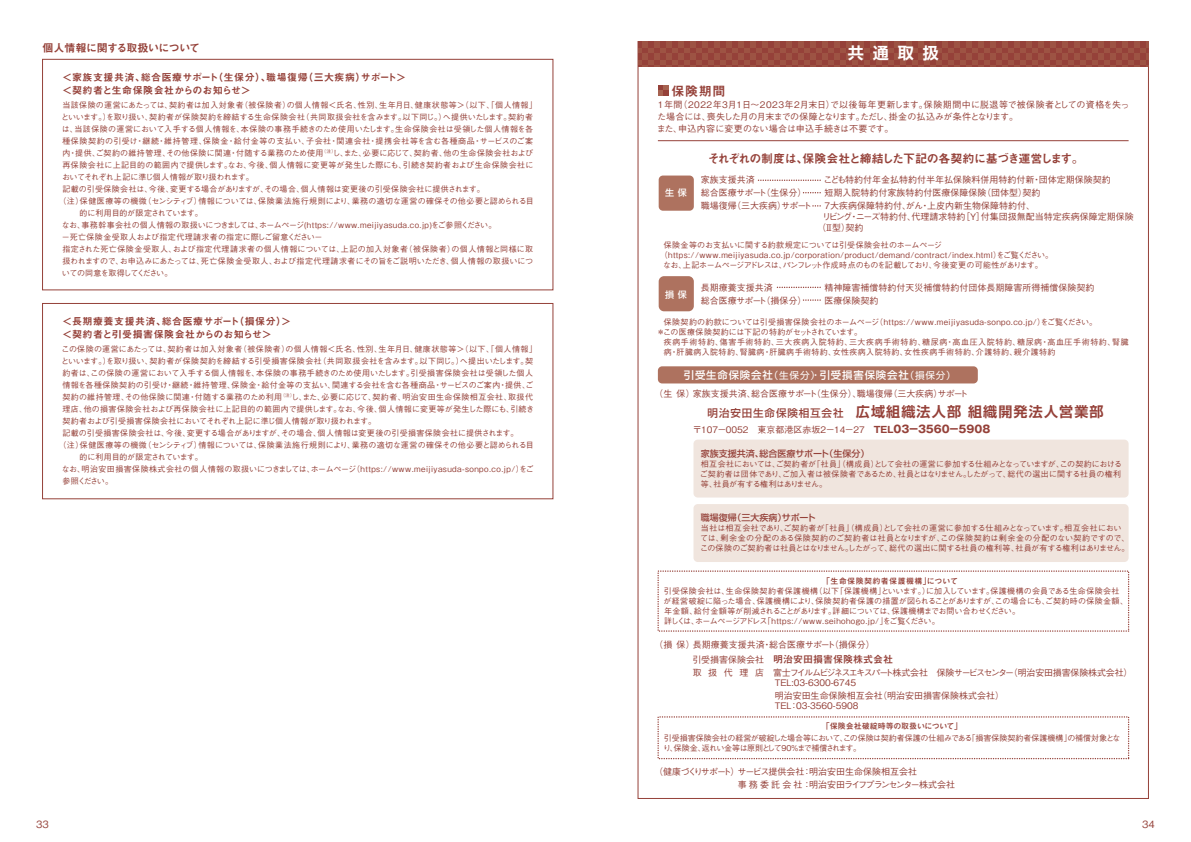
<style>
.page{position:relative;width:1191px;height:842px;background:#fff}
.page>*{position:absolute;margin:0;border:0;box-sizing:border-box;transform-origin:0 0}
.t1{font:700 16px "Shin Go Pro De";color:#fff}
.t2{font:700 14.1px "Shin Go Pro De";letter-spacing:.08em;color:#954139}
.t3{font:13px "Midashi Go Pro MB31";color:#954139}
.t4{font:12px "Midashi Go Pro MB31";letter-spacing:-.03em;color:#954139}
.t5{font:11px "Midashi Go Pro MB31";letter-spacing:-.04em;color:#954139}
.t6{font:500 10.4px "Shin Go Pro";letter-spacing:.08em;color:#fff}
.t7{font:10px/13px "Midashi Go Pro MB31";letter-spacing:.05em;color:#954139}
.t8{font:700 10px "Mi Go MB1 Std De";color:#954139}
.t9{font:500 10px "Gothic BBB Pro";color:#954139}
.t10{font:500 9px/12px "Gothic BBB Pro";color:#954139}
.t11{font:500 9px/10px "Gothic BBB Pro";letter-spacing:-.025em;color:#954139}
.t12{font:500 9px "Shin Go Pro";color:#954139}
.t13{font:500 9px "Shin Go Pro";color:#fff}
.t14{font:500 8px/10px "Gothic BBB Pro";letter-spacing:.025em;color:#954139;text-align:justify}
.t15{font:500 8px "Gothic BBB Pro";letter-spacing:.05em;color:#954139}
.t16{font:500 8px/10px "Gothic BBB Pro";color:#954139}
.t17{font:500 8px "Gothic BBB Pro";letter-spacing:.055em;color:#954139}
.t18{font:500 8px "Gothic BBB Pro";letter-spacing:.06em;color:#954139}
.t19{font:500 8px "Gothic BBB Pro";letter-spacing:.005em;color:#954139}
.t20{font:500 8px "Gothic BBB Pro";letter-spacing:.075em;color:#954139}
.t21{font:500 8px "Gothic BBB Pro";letter-spacing:.065em;color:#954139}
.t22{font:500 8px "Gothic BBB Pro";letter-spacing:.07em;color:#954139}
.t23{font:500 8px "Gothic BBB Pro";letter-spacing:-.065em;color:#954139}
.t24{font:500 8px "Gothic BBB Pro";letter-spacing:-.005em;color:#954139}
.t25{font:500 8px "Gothic BBB Pro";letter-spacing:.045em;color:#954139}
.t26{font:500 8px "Gothic BBB Pro";letter-spacing:-.025em;color:#954139}
.t27{font:500 8px "Gothic BBB Pro";letter-spacing:-.07em;color:#954139}
.t28{font:500 8px "Gothic BBB Pro";letter-spacing:-.02em;color:#954139}
.t29{font:500 8px "Gothic BBB Pro";letter-spacing:-.06em;color:#954139}
.t30{font:500 8px "Gothic BBB Pro";letter-spacing:-.095em;color:#954139}
.s1{font-weight:400;font-size:9.6px}
.s2{font-weight:400}
.s3{font-family:"Shin Go Pro";font-weight:500;font-size:10.6px}
.s4{font-family:"Gothic MB101 Pro";font-weight:700}
.s5{font-family:"Gothic MB101 Pro";font-weight:700;font-size:10.5px}
.s6{font-family:"Mi Go MB1 Std De";font-weight:700}
.s7{font-family:"Gothic BBB Pro";font-weight:500;font-size:9px}
</style>
<div class="page">
<div style="left:42px;top:59px;width:511px;height:231px;border:1px solid #954139"></div>
<div style="left:42px;top:303px;width:511px;height:196px;border:1px solid #954139"></div>
<div style="left:658px;top:176px;width:36px;height:35px;background:#ae725f;border-radius:4px"></div>
<div style="left:658px;top:276px;width:36px;height:35px;background:#ae725f;border-radius:5px"></div>
<div style="left:693px;top:440px;width:435px;height:57px;background:#f0e5de;border-radius:4px"></div>
<div style="left:638px;top:42px;width:510px;height:24px;background:linear-gradient(to right,#994a3e,#994a3e)"></div>
<svg style="left:776px;top:287px;width:44px;height:1px"></svg>
<svg style="left:803px;top:299px;width:17px;height:2px"></svg>
<svg style="left:757px;top:180px;width:63px;height:1px"></svg>
<svg style="left:802px;top:192px;width:18px;height:1px"></svg>
<svg style="left:813px;top:205px;width:7px;height:2px"></svg>
<div style="left:693px;top:504px;width:435px;height:58px;background:#f0e5de;border-radius:4px"></div>
<hr style="left:658px;top:140px;width:470px;height:1px;background:#954139">
<svg style="left:658px;top:85px;width:11px;height:11px"></svg>
<div style="left:658px;top:366px;width:319px;height:17px;background:#ae725f;border-radius:4px"></div>
<p class="t5" style="left:43px;top:39px;width:159px">個人情報に関する取扱いについて</p>
<p class="t7" style="left:62px;top:69px;width:345px">＜家族支援共済、総合医療サポート（生保分）、職場復帰（三大疾病）サポート＞＜契約者と生命保険会社からのお知らせ＞</p>
<p class="t17" style="left:62px;top:98px;width:476px">当該保険の運営にあたっては、契約者は加入対象者（被保険者）の個人情報＜氏名、性別、生年月日、健康状態等＞（以下、「個人情報」</p>
<p class="t14" style="left:61px;top:111px;width:473px">といいます。）を取り扱い、契約者が保険契約を締結する生命保険会社（共同取扱会社を含みます。以下同じ。）へ提供いたします。契約者</p>
<p class="t14" style="left:62px;top:123px;width:473px">は、当該保険の運営において入手する個人情報を、本保険の事務手続きのため使用いたします。生命保険会社は受領した個人情報を各</p>
<p class="t20" style="left:62px;top:134px;width:472px">種保険契約の引受け・継続・維持管理、保険金・給付金等の支払い、子会社・関連会社・提携会社等を含む各種商品・サービスのご案</p>
<p class="t14" style="left:62px;top:147px;width:472px">内・提供、ご契約の維持管理、その他保険に関連・付随する業務のため使用<sup>（注）</sup>し、また、必要に応じて、契約者、他の生命保険会社および</p>
<p class="t14" style="left:62px;top:159px;width:472px">再保険会社に上記目的の範囲内で提供します。なお、今後、個人情報に変更等が発生した際にも、引続き契約者および生命保険会社に</p>
<p class="t29" style="left:62px;top:170px;width:193px">おいてそれぞれ上記に準じ個人情報が取り扱われます。</p>
<p class="t14" style="left:62px;top:183px;width:424px">記載の引受保険会社は、今後、変更する場合がありますが、その場合、個人情報は変更後の引受保険会社に提供されます。</p>
<p class="t14" style="left:58px;top:195px;width:477px">（注）保健医療等の機微（センシティブ）情報については、保険業法施行規則により、業務の適切な運営の確保その他必要と認められる目</p>
<p class="t26" style="left:79px;top:206px;width:125px">的に利用目的が限定されています。</p>
<p class="t15" style="left:62px;top:218px;width:436px">なお、事務幹事会社の個人情報の取扱いにつきましては、ホームページ(https://www.meijiyasuda.co.jp)をご参照ください。</p>
<p class="t25" style="left:62px;top:230px;width:262px">－死亡保険金受取人および指定代理請求者の指定に際しご留意ください－</p>
<p class="t21" style="left:62px;top:242px;width:472px">指定された死亡保険金受取人、および指定代理請求者の個人情報については、上記の加入対象者（被保険者）の個人情報と同様に取</p>
<p class="t19" style="left:62px;top:254px;width:472px">扱われますので、お申込みにあたっては、死亡保険金受取人、および指定代理請求者にその旨をご説明いただき、個人情報の取扱いにつ</p>
<p class="t30" style="left:62px;top:266px;width:112px">いての同意を取得してください。</p>
<p class="t7" style="left:62px;top:314px;width:231px">＜長期療養支援共済、総合医療サポート（損保分）＞＜契約者と引受損害保険会社からのお知らせ＞</p>
<p class="t18" style="left:62px;top:343px;width:477px">この保険の運営にあたっては、契約者は加入対象者（被保険者）の個人情報＜氏名、性別、生年月日、健康状態等＞（以下、「個人情報」</p>
<p class="t14" style="left:61px;top:355px;width:473px">といいます。）を取り扱い、契約者が保険契約を締結する引受損害保険会社（共同取扱会社を含みます。以下同じ。）へ提出いたします。契</p>
<p class="t14" style="left:62px;top:367px;width:472px">約者は、この保険の運営において入手する個人情報を、本保険の事務手続きのため使用いたします。引受損害保険会社は受領した個人</p>
<p class="t15" style="left:62px;top:379px;width:473px">情報を各種保険契約の引受け・継続・維持管理、保険金・給付金等の支払い、関連する会社を含む各種商品・サービスのご案内・提供、ご</p>
<p class="t17" style="left:62px;top:391px;width:472px">契約の維持管理、その他保険に関連・付随する業務のため利用<sup>（注）</sup>し、また、必要に応じて、契約者、明治安田生命保険相互会社、取扱代</p>
<p class="t14" style="left:62px;top:403px;width:473px">理店、他の損害保険会社および再保険会社に上記目的の範囲内で提供します。なお、今後、個人情報に変更等が発生した際にも、引続き</p>
<p class="t16" style="left:62px;top:415px;width:315px">契約者および引受損害保険会社においてそれぞれ上記に準じ個人情報が取り扱われます。</p>
<p class="t14" style="left:62px;top:427px;width:457px">記載の引受損害保険会社は、今後、変更する場合がありますが、その場合、個人情報は変更後の引受損害保険会社に提供されます。</p>
<p class="t14" style="left:58px;top:439px;width:477px">（注）保健医療等の機微（センシティブ）情報については、保険業法施行規則により、業務の適切な運営の確保その他必要と認められる目</p>
<p class="t26" style="left:79px;top:451px;width:125px">的に利用目的が限定されています。</p>
<p class="t17" style="left:62px;top:463px;width:473px">なお、明治安田損害保険株式会社の個人情報の取扱いにつきましては、ホームページ（https://www.meijiyasuda-sonpo.co.jp/）をご</p>
<p class="t14" style="left:62px;top:475px;width:52px">参照ください。</p>
<p class="t1" style="left:847px;top:40px;width:92px">共通取扱</p>
<p class="t3" style="left:658px;top:80px;width:69px">　保険期間</p>
<p class="t10" style="left:657px;top:97px;width:474px">1年間（2022年3月1日～2023年2月末日）で以後毎年更新します。保険期間中に脱退等で被保険者としての資格を失った場合には、喪失した月の月末までの保障となります。ただし、掛金の払込みが条件となります。<br>また、申込内容に変更のない場合は申込手続きは不要です。</p>
<p class="t4" style="left:707px;top:148px;width:377px">それぞれの制度は、保険会社と締結した下記の各契約に基づき運営します。</p>
<p class="t13" style="left:665px;top:185px;width:23px">生 保</p>
<p class="t10" style="left:700px;top:173px;width:55px">家族支援共済</p>
<p class="t10" style="left:823px;top:173px;width:289px">こども特約付年金払特約付半年払保険料併用特約付新・団体定期保険契約</p>
<p class="t10" style="left:700px;top:186px;width:107px">総合医療サポート（生保分）</p>
<p class="t10" style="left:824px;top:186px;width:218px">短期入院特約付家族特約付医療保障保険（団体型）契約</p>
<p class="t10" style="left:700px;top:199px;width:113px">職場復帰（三大疾病）サポート</p>
<p class="t10" style="left:824px;top:199px;width:212px">7大疾病保障特約付、がん・上皮内新生物保障特約付、</p>
<p class="t10" style="left:822px;top:210px;width:313px">リビング・ニーズ特約付、代理請求特約［Y］付集団扱無配当特定疾病保障定期保険</p>
<p class="t10" style="left:817px;top:221px;width:48px">（Ⅱ型）契約</p>
<p class="t24" style="left:664px;top:238px;width:279px">保険金等のお支払いに関する約款規定については引受保険会社のホームページ</p>
<p class="t15" style="left:660px;top:248px;width:395px">（https://www.meijiyasuda.co.jp/corporation/product/demand/contract/index.html）をご覧ください。</p>
<p class="t23" style="left:663px;top:258px;width:381px">なお、上記ホームページアドレスは、パンフレット作成時点のものを記載しており、今後変更の可能性があります。</p>
<p class="t13" style="left:665px;top:287px;width:23px">損 保</p>
<p class="t10" style="left:700px;top:280px;width:73px">長期療養支援共済</p>
<p class="t10" style="left:824px;top:280px;width:271px">精神障害補償特約付天災補償特約付団体長期障害所得補償保険契約</p>
<p class="t10" style="left:700px;top:293px;width:107px">総合医療サポート（損保分）</p>
<p class="t10" style="left:824px;top:293px;width:55px">医療保険契約</p>
<p class="t15" style="left:664px;top:315px;width:435px">保険契約の約款については引受損害保険会社のホームページ（https://www.meijiyasuda-sonpo.co.jp/）をご覧ください。</p>
<p class="t28" style="left:657px;top:325px;width:207px">＊この医療保険契約には下記の特約がセットされています。</p>
<p class="t22" style="left:664px;top:335px;width:466px">疾病手術特約、傷害手術特約、三大疾病入院特約、三大疾病手術特約、糖尿病・高血圧入院特約、糖尿病・高血圧手術特約、腎臓</p>
<p class="t15" style="left:664px;top:345px;width:393px">病・肝臓病入院特約、腎臓病・肝臓病手術特約、女性疾病入院特約、女性疾病手術特約、介護特約、親介護特約</p>
<p class="t6" style="left:684px;top:366px;width:274px">引受生命保険会社<span class="s1">（生保分）</span><span class="s2">・</span>引受損害保険会社<span class="s1">（損保分）</span></p>
<p class="t2" style="left:707px;top:400px;width:397px"><span class="s3">明治安田生命保険相互会社　</span>広域組織法人部 組織開発法人営業部</p>
<p class="t10" style="left:693px;top:422px;width:299px">〒107－0052　東京都港区赤坂2－14－27　<span class="s4">TEL</span><span class="s5">03－3560－5908</span></p>
<p class="t10" style="left:654px;top:386px;width:315px">（生 保）家族支援共済、総合医療サポート（生保分）、職場復帰（三大疾病）サポート</p>
<p class="t12" style="left:701px;top:446px;width:170px">家族支援共済、総合医療サポート（生保分）</p>
<p class="t14" style="left:700px;top:458px;width:423px">相互会社においては、ご契約者が「社員」（構成員）として会社の運営に参加する仕組みとなっていますが、この契約におけるご契約者は団体であり、ご加入者は被保険者であるため、社員とはなりません。したがって、総代の選出に関する社員の権利等、社員が有する権利はありません。</p>
<p class="t12" style="left:701px;top:510px;width:116px">職場復帰（三大疾病）サポート</p>
<p class="t16" style="left:700px;top:522px;width:431px">当社は相互会社であり、ご契約者が「社員」（構成員）として会社の運営に参加する仕組みとなっています。相互会社においては、剰余金の分配のある保険契約のご契約者は社員となりますが、この保険契約は剰余金の分配のない契約ですので、この保険のご契約者は社員とはなりません。したがって、総代の選出に関する社員の権利等、社員が有する権利はありません。</p>
<p class="t14" style="left:663px;top:574px;width:466px;text-align:left;text-indent:158px"><span class="s6">「生命保険契約者保護機構」について<br></span>引受保険会社は、生命保険契約者保護機構（以下「保護機構」といいます。）に加入しています。保護機構の会員である生命保険会社が経営破綻に陥った場合、保護機構により、保険契約者保護の措置が図られることがありますが、この場合にも、ご契約時の保険金額、年金額、給付金額等が削減されることがあります。詳細については、保護機構までお問い合わせください。<br>詳しくは、ホームページアドレス「https://www.seihohogo.jp/」をご覧ください。</p>
<p class="t10" style="left:654px;top:637px;width:222px">（損 保）長期療養支援共済・総合医療サポート（損保分）</p>
<p class="t8" style="left:692px;top:652px;width:202px"><span class="s7">引受損害保険会社　</span>明治安田損害保険株式会社</p>
<p class="t11" style="left:774px;top:666px;width:359px;text-indent:-82px">取 扱 代 理 店　富士フイルムビジネスエキスパート株式会社　保険サービスセンター（明治安田損害保険株式会社）<br>TEL:03-6300-6745</p>
<p class="t10" style="left:774px;top:689px;width:231px;line-height:10px">明治安田生命保険相互会社（明治安田損害保険株式会社）<br>TEL：03-3560-5908</p>
<p class="t16" style="left:664px;top:719px;width:458px;line-height:12px;text-align:center"><span class="s6">「保険会社破綻時等の取扱いについて」<br></span>引受損害保険会社の経営が破綻した場合等において、この保険は契約者保護の仕組みである「損害保険契約者保護機構」の補償対象とな</p>
<p class="t27" style="left:663px;top:742px;width:200px">り、保険金、返れい金等は原則として90％まで補償されます。</p>
<p class="t10" style="left:737px;top:764px;width:219px;line-height:13px;text-indent:-84px">（健康づくりサポート）サービス提供会社：明治安田生命保険相互会社<br>事務委託会社：明治安田ライフプランセンター株式会社</p>
<p class="t9" style="left:36px;top:816px;width:14px">33</p>
<p class="t9" style="left:1142px;top:816px;width:14px">34</p>
</div>
